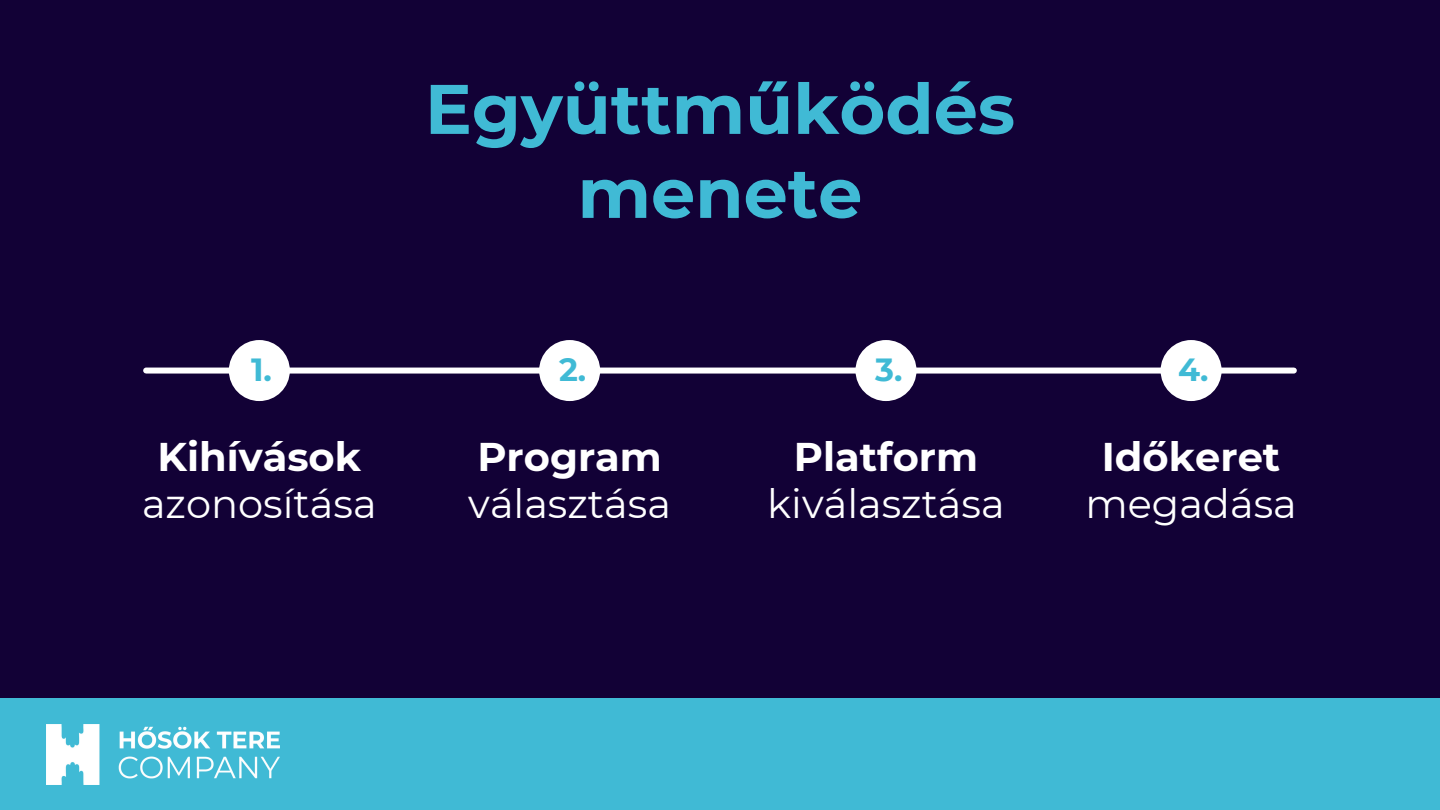
<style>
.page{position:relative;width:1440px;height:810px;background:#120136}
.page>*{position:absolute;margin:0;border:0;box-sizing:border-box;transform-origin:0 0}
.t1{font:700 70px/84px "Montserrat";color:#40bad5;text-align:center}
.t2{font:40px "Montserrat";color:#fff}
.t3{font:700 40px "Montserrat";color:#fff}
.t4{font:700 32px "Montserrat";color:#40bad5}
</style>
<div class="page">
<div style="left:0;top:699px;width:1440px;height:111px;background:#40bad5"></div>
<img style="left:47px;top:724px;width:232px;height:60px">
<div style="left:146px;top:368px;width:1148px;height:6px;background:#fff"></div>
<div style="left:229px;top:340px;width:61px;height:61px;background:#fff;border-radius:50%"></div>
<div style="left:539px;top:340px;width:61px;height:61px;background:#fff;border-radius:50%"></div>
<div style="left:855px;top:340px;width:62px;height:61px;background:#fff;border-radius:50%"></div>
<div style="left:1161px;top:340px;width:61px;height:61px;background:#fff;border-radius:50%"></div>
<h2 class="t1" style="left:425px;top:67px;width:592px">Együttműködés menete</h2>
<p class="t4" style="left:251px;top:350px;width:22px">1.</p>
<h2 class="t4" style="left:559px;top:350px;width:29px">2.</h2>
<p class="t4" style="left:875px;top:350px;width:29px">3.</p>
<h2 class="t4" style="left:1178px;top:350px;width:32px">4.</h2>
<h2 class="t3" style="left:157px;top:432px;width:205px">Kihívások</h2>
<p class="t2" style="left:142px;top:479px;width:236px">azonosítása</p>
<h1 class="t3" style="left:477px;top:432px;width:186px">Program</h1>
<p class="t2" style="left:468px;top:479px;width:204px">választása</p>
<p class="t3" style="left:794px;top:432px;width:186px">Platform</p>
<p class="t2" style="left:767px;top:479px;width:239px">kiválasztása</p>
<p class="t3" style="left:1102px;top:432px;width:180px">Időkeret</p>
<p class="t2" style="left:1085px;top:479px;width:213px">megadása</p>
</div>
